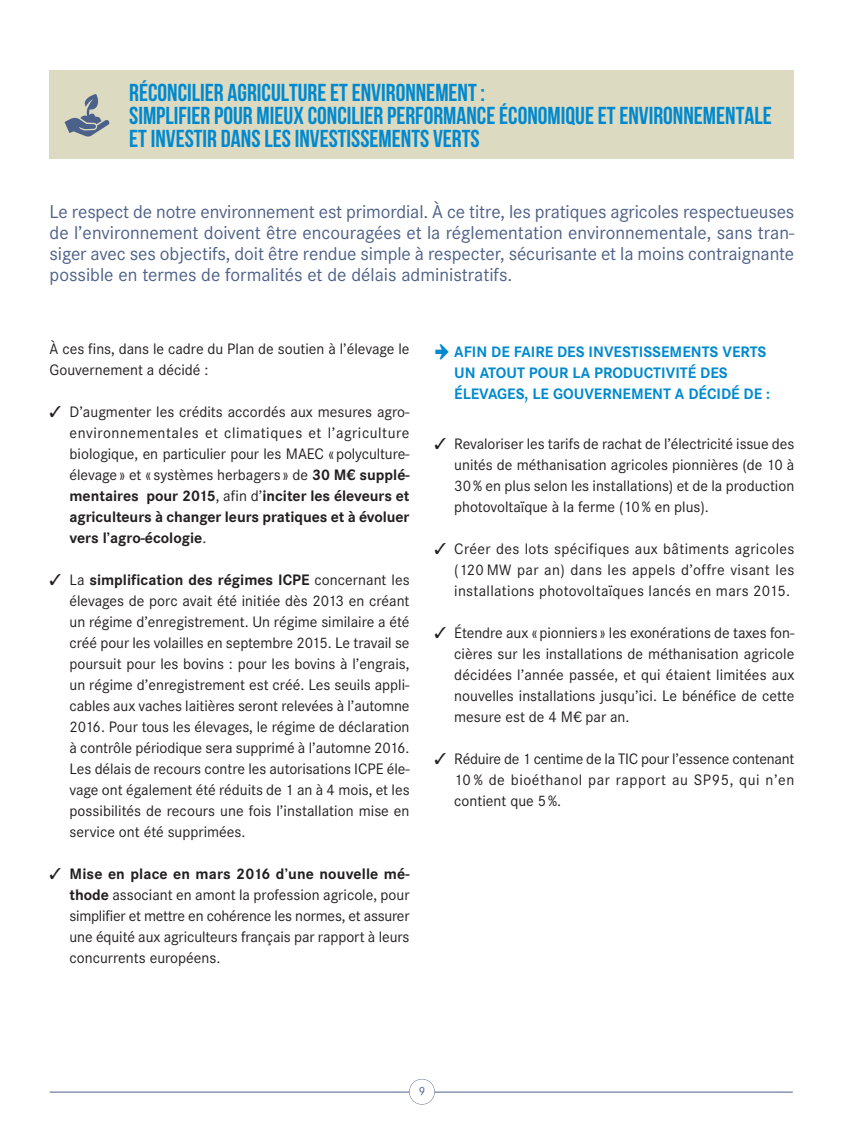
<style>
.page{position:relative;width:844px;height:1141px;background:#fff}
.page>*{position:absolute;margin:0;border:0;box-sizing:border-box;transform-origin:0 0}
.t1{font:700 24.5px/22.8px "Bebas Neue";color:#0089cf}
.t2{font:19.25px/21px "Corporate S";color:#4e6189;text-align:justify}
.t3{font:15.75px/21px "Corporate S";color:#231f20;text-align:justify}
.t4{font:700 15.75px/21px "Corporate S";color:#0089cf}
.t5{font:12.25px "Corporate S";color:#4e6189}
.s1{font-weight:700}
.s2{font-family:"Arrowstfb";font-weight:400}
</style>
<div class="page">
<hr style="left:50px;top:1092px;width:742px;height:1px;background:#4e6189">
<svg style="left:409px;top:1079px;width:25px;height:26px"></svg>
<div style="left:409px;top:1079px;width:25px;height:25px;background:#fff;border-radius:50%"></div>
<div style="left:50px;top:71px;width:743px;height:88px;background:#dcdac1"></div>
<svg style="left:64px;top:94px;width:46px;height:43px"></svg>
<h1 class="t1" style="left:129px;top:82px;width:644px">RÉCONCILIER AGRICULTURE ET ENVIRONNEMENT:<br>SIMPLIFIER POUR MIEUX CONCILIER PERFORMANCEÉCONOMIQUEETENVIRONNEMENTALE<br>ET INVESTIR DANS LES INVESTISSEMENTS VERTS</h1>
<p class="t2" style="left:50px;top:200px;width:746px">Le respect de notre environnement est primordial. À ce titre, les pratiques agricoles respectueuses de l’environnement doivent être encouragées et la réglementation environnementale, sans tran&shy;siger avec ses objectifs, doit être rendue simple à respecter, sécurisante et la moins contraignante possible en termes de formalités et de délais administratifs.</p>
<p class="t3" style="left:50px;top:338px;width:361px">À ces fins, dans le cadre du Plan de soutien à l’élevage le<br>Gouvernement a décidé :</p>
<p class="t3" style="left:69px;top:401px;width:341px;text-indent:-20px">✓ D’augmenter les crédits accordés aux mesures agro&shy;environnementales et climatiques et l’agriculture biologique, en particulier pour les MAEC «polyculture&shy;élevage » et « systèmes herbagers » de <span class="s1">30 m€ supplé&shy;mentaires pour 2015</span>, afin d’<span class="s1">inciter les éleveurs et agriculteurs à changer leurs pratiques et à évoluer vers l’agro-écologie</span>.</p>
<p class="t3" style="left:69px;top:569px;width:341px;text-indent:-20px">✓ La <span class="s1">simplification des régimes icpe</span> concernant les élevages de porc avait été initiée dès 2013 en créant un régime d’enregistrement. Un régime similaire a été créé pour les volailles en septembre 2015. Le travail se poursuit pour les bovins : pour les bovins à l’engrais, un régime d’enregistrement est créé. Les seuils appli&shy;cables aux vaches laitières seront relevées à l’automne 2016. Pour tous les élevages, le régime de déclaration à contrôle périodique sera supprimé à l’automne 2016.<br>Les délais de recours contre les autorisations ICPE éle&shy;vage ont également été réduits de 1 an à 4 mois, et les possibilités de recours une fois l’installation mise en service ont été supprimées.</p>
<p class="t3" style="left:69px;top:863px;width:341px;text-indent:-20px">✓ <span class="s1">mise en place en mars 2016 d’une nouvelle mé&shy;thode</span> associant en amont la profession agricole, pour simplifier et mettre en cohérence les normes, et assurer une équité aux agriculteurs français par rapport à leurs concurrents européens.</p>
<p class="t4" style="left:454px;top:341px;width:317px;text-indent:-20px"><span class="s2">z</span> aFin de Faire des investissements verts un atout pour La productivité des éLevaGes, Le Gouvernement a décidé de :</p>
<p class="t3" style="left:454px;top:433px;width:341px;text-indent:-20px">✓ Revaloriser les tarifs de rachat de l’électricité issue des unités de méthanisation agricoles pionnières (de 10 à 30% en plus selon les installations) et de la production photovoltaïque à la ferme (10% en plus).</p>
<p class="t3" style="left:454px;top:538px;width:341px;text-indent:-20px">✓ Créer des lots spécifiques aux bâtiments agricoles (120 MW par an) dans les appels d’offre visant les installations photovoltaïques lancés en mars 2015.</p>
<p class="t3" style="left:454px;top:622px;width:341px;text-indent:-20px">✓ Étendre aux «pionniers » les exonérations de taxes fon&shy;cières sur les installations de méthanisation agricole décidées l’année passée, et qui étaient limitées aux nouvelles installations jusqu’ici. Le bénéfice de cette mesure est de 4 M€ par an.</p>
<p class="t3" style="left:454px;top:748px;width:341px;text-indent:-20px">✓ Réduire de 1 centime de la TIC pour l’essence contenant 10 % de bioéthanol par rapport au SP95, qui n’en contient que 5%.</p>
<p class="t5" style="left:418px;top:1084px;width:8px">9</p>
</div>
